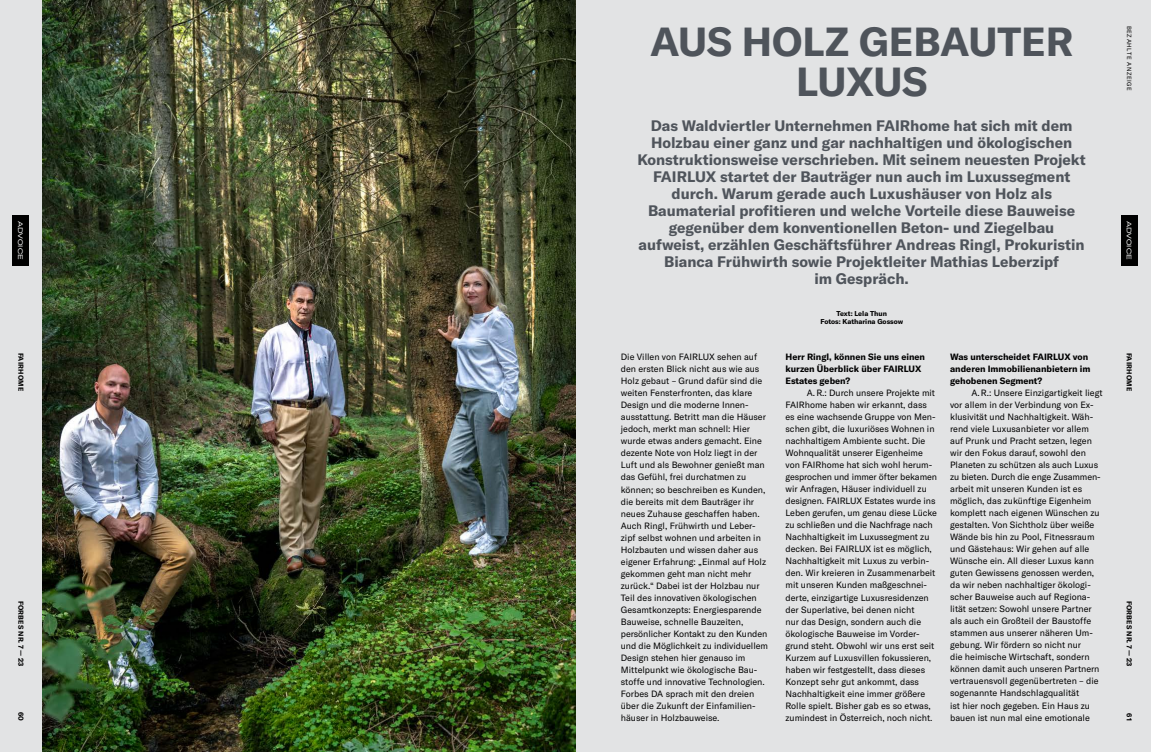
<style>
.page{position:relative;width:1151px;height:752px;background:#fff}
.page>*{position:absolute;margin:0;border:0;box-sizing:border-box;transform-origin:0 0}
.t1{font:700 40px/40px "GT America";letter-spacing:-.005em;color:#4f545b;text-align:center}
.t2{font:700 15px/17px "GT America";color:#4f545b;text-align:center}
.t3{font:9px/12px "GT America";color:#000}
.t4{font:700 9px/12px "GT America";color:#000}
.t5{font:700 7px/8px "GT America";letter-spacing:.015em;color:#000;text-align:center}
.t6{font:expanded 6.5px "GT America";letter-spacing:.02em;color:#fff}
.t7{font:6px "GT America";letter-spacing:.1em;color:#000}
</style>
<div class="page">
<div style="left:0;top:0;width:1151px;height:751px;background:#e2e3e4"></div>
<div style="left:1121px;top:215px;width:17px;height:50px;background:#000"></div>
<img style="left:43px;top:0;width:532px;height:751px">
<div style="left:13px;top:215px;width:16px;height:50px;background:#000"></div>
<p class="t6" style="left:24px;top:220px;width:41px;rotate:90deg">ADVOICE</p>
<h1 class="t1" style="left:650px;top:22px;width:425px">AUS HOLZ GEBAUTER<br>LUXUS</h1>
<p class="t2" style="left:638px;top:117px;width:450px">Das Waldviertler Unternehmen FAIRhome hat sich mit dem Holzbau einer ganz und gar nachhaltigen und ökologischen Konstruktionsweise verschrieben. Mit seinem neuesten Projekt FAIRLUX startet der Bauträger nun auch im Luxussegment durch. Warum gerade auch Luxushäuser von Holz als Baumaterial profitieren und welche Vorteile diese Bauweise gegenüber dem konventionellen Beton- und Ziegelbau aufweist, erzählen Geschäftsführer Andreas Ringl, Prokuristin Bianca Frühwirth sowie Projektleiter Mathias Leberzipf<br>im Gespräch.</p>
<p class="t5" style="left:820px;top:309px;width:84px">Text: Lela Thun<br>Fotos: Katharina Gossow</p>
<p class="t7" style="left:1133px;top:26px;width:67px;rotate:90deg">BEZAHLTE ANZEIGE</p>
<p class="t6" style="left:1133px;top:220px;width:41px;rotate:90deg">ADVOICE</p>
<p class="t5" style="left:25px;top:352px;width:40px;rotate:90deg">FAIRHOME</p>
<p class="t5" style="left:1133px;top:352px;width:40px;rotate:90deg">FAIRHOME</p>
<p class="t4" style="left:950px;top:350px;width:142px">Was unterscheidet FAIRLUX von anderen Immobilienanbietern im gehobenen Segment?</p>
<p class="t3" style="left:950px;top:387px;width:154px;text-indent:21px">A. R.: Unsere Einzigartigkeit liegt vor allem in der Verbindung von Ex&shy;klusivität und Nachhaltigkeit. Wäh&shy;rend viele Luxusanbieter vor allem auf Prunk und Pracht setzen, legen wir den Fokus darauf, sowohl den Planeten zu schützen als auch Luxus zu bieten. Durch die enge Zusammen&shy;arbeit mit unseren Kunden ist es möglich, das zukünftige Eigenheim komplett nach eigenen Wünschen zu gestalten. Von Sichtholz über weiße Wände bis hin zu Pool, Fitnessraum und Gästehaus: Wir gehen auf alle Wünsche ein. All dieser Luxus kann guten Gewissens genossen werden, da wir neben nachhaltiger ökologi&shy;scher Bauweise auch auf Regiona&shy;lität setzen: Sowohl unsere Partner als auch ein Großteil der Baustoffe stammen aus unserer näheren Um&shy;gebung. Wir fördern so nicht nur<br>die heimische Wirtschaft, sondern können damit auch unseren Partnern vertrauensvoll gegenübertreten – die sogenannte Handschlagqualität<br>ist hier noch gegeben. Ein Haus zu bauen ist nun mal eine emotionale</p>
<p class="t3" style="left:621px;top:351px;width:149px">Die Villen von FAIRLUX sehen auf den ersten Blick nicht aus wie aus Holz gebaut – Grund dafür sind die weiten Fensterfronten, das klare Design und die moderne Innen&shy;ausstattung. Betritt man die Häuser jedoch, merkt man schnell: Hier wurde etwas anders gemacht. Eine dezente Note von Holz liegt in der Luft und als Bewohner genießt man das Gefühl, frei durchatmen zu können; so beschreiben es Kunden, die bereits mit dem Bauträger ihr neues Zuhause geschaffen haben.<br>Auch Ringl, Frühwirth und Leber&shy;zipf selbst wohnen und arbeiten in Holzbauten und wissen daher aus eigener Erfahrung: „Einmal auf Holz gekommen geht man nicht mehr zurück.“ Dabei ist der Holzbau nur Teil des innovativen ökologischen Gesamtkonzepts: Energiesparende Bauweise, schnelle Bauzeiten, persönlicher Kontakt zu den Kunden und die Möglichkeit zu individuellem Design stehen hier genauso im Mittelpunkt wie ökologische Bau&shy;stoffe und innovative Technologien.<br>Forbes DA sprach mit den dreien über die Zukunft der Einfamilien&shy;häuser in Holzbauweise.</p>
<p class="t4" style="left:785px;top:351px;width:141px">Herr Ringl, können Sie uns einen kurzen Überblick über FAIRLUX<br>Estates geben?</p>
<p class="t3" style="left:785px;top:387px;width:153px;text-indent:21px">A. R.: Durch unsere Projekte mit FAIRhome haben wir erkannt, dass es eine wachsende Gruppe von Men&shy;schen gibt, die luxuriöses Wohnen in nachhaltigem Ambiente sucht. Die Wohnqualität unserer Eigenheime von FAIRhome hat sich wohl herum&shy;gesprochen und immer öfter bekamen wir Anfragen, Häuser individuell zu designen. FAIRLUX Estates wurde ins Leben gerufen, um genau diese Lücke zu schließen und die Nachfrage nach Nachhaltigkeit im Luxussegment zu decken. Bei FAIRLUX ist es möglich, Nachhaltigkeit mit Luxus zu verbin&shy;den. Wir kreieren in Zusammenarbeit mit unseren Kunden maßgeschnei&shy;derte, einzigartige Luxusresidenzen der Superlative, bei denen nicht<br>nur das Design, sondern auch die ökologische Bauweise im Vorder&shy;grund steht. Obwohl wir uns erst seit Kurzem auf Luxusvillen fokussieren, haben wir festgestellt, dass dieses Konzept sehr gut ankommt, dass Nachhaltigkeit eine immer größere Rolle spielt. Bisher gab es so etwas, zumindest in Österreich, noch nicht.</p>
<p class="t5" style="left:25px;top:600px;width:67px;rotate:90deg">FORBES NR. 7 — 23</p>
<p class="t5" style="left:1133px;top:600px;width:67px;rotate:90deg">FORBES NR. 7 — 23</p>
<p class="t5" style="left:25px;top:711px;width:11px;rotate:90deg">60</p>
<p class="t5" style="left:1133px;top:713px;width:9px;rotate:90deg">61</p>
</div>
